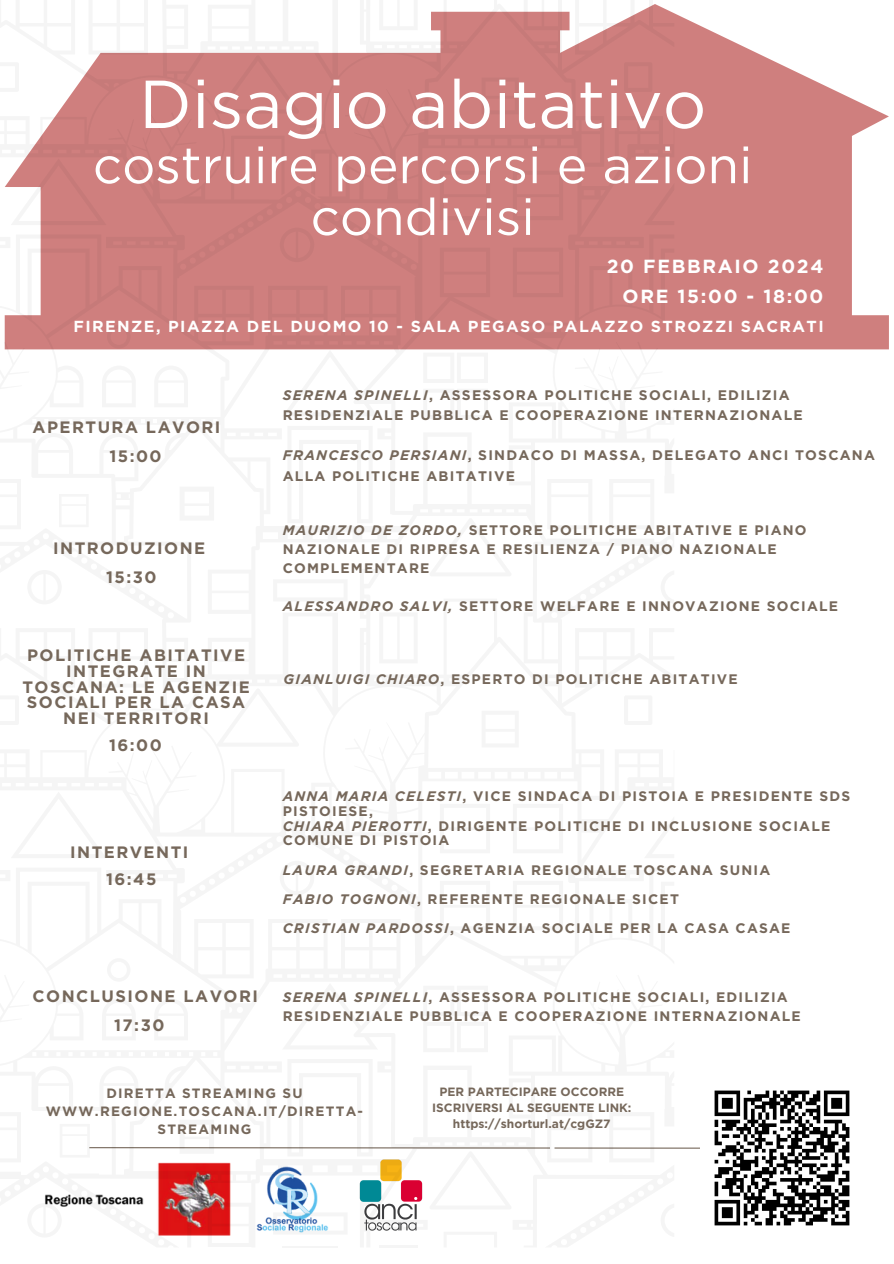
<style>
.page{position:relative;width:894px;height:1264px;background:#fff}
.page>*{position:absolute;margin:0;border:0;box-sizing:border-box;transform-origin:0 0}
.t1{font:67.65px "Gotham";color:#fff}
.t2{font:51.3px/51.8px "Gotham";color:#fff;text-align:center}
.t3{font:700 18.9px/30.3px "Gotham";letter-spacing:.09em;color:#fff;text-align:right}
.t4{font:700 16.5px/15.8px "Gotham";letter-spacing:.09em;color:#76685b;text-align:center}
.t5{font:700 15.9px "Gotham";letter-spacing:.09em;color:#fff}
.t6{font:700 13.8px/19.2px "Gotham";letter-spacing:.09em;color:#76685b}
.t7{font:700 13.5px/18px "Gotham";letter-spacing:.09em;color:#76685b;text-align:center}
.t8{font:700 12px/16px "Gotham";color:#76685b;text-align:center}
.s1{font-style:italic}
</style>
<div class="page">
<svg style="left:674px;top:13px;width:214px;height:336px;fill:#cf7f7e"></svg>
<svg style="left:4px;top:4px;width:670px;height:346px;background:#d49190"></svg>
<svg style="left:623px;top:62px;width:29px;height:30px"></svg>
<svg style="left:44px;top:1147px;width:656px;height:89px"></svg>
<svg style="left:279px;top:228px;width:35px;height:34px"></svg>
<svg style="left:11px;top:158px;width:96px;height:67px"></svg>
<svg style="left:107px;top:325px;width:23px;height:23px"></svg>
<svg style="left:439px;top:171px;width:51px;height:49px;background:#cc7d7c"></svg>
<svg style="left:512px;top:171px;width:51px;height:49px;background:#cc7d7c"></svg>
<svg style="left:512px;top:248px;width:51px;height:49px;background:#cc7d7c"></svg>
<svg style="left:88px;top:4px;width:60px;height:51px"></svg>
<svg style="left:4px;top:62px;width:15px;height:30px"></svg>
<svg style="left:379px;top:4px;width:38px;height:26px"></svg>
<svg style="left:481px;top:78px;width:37px;height:36px"></svg>
<img style="left:714px;top:1090px;width:136px;height:136px">
<h2 class="t1" style="left:139px;top:63px;width:568px">Disagio abitativo</h2>
<h2 class="t2" style="left:93px;top:139px;width:661px">costruire percorsi e azioni condivisi</h2>
<h2 class="t3" style="left:606px;top:251px;width:218px">20 FEBBRAIO 2024<br>ORE 15:00 - 18:00</h2>
<h2 class="t5" style="left:73px;top:316px;width:751px">FIRENZE, PIAZZA DEL DUOMO 10 - SALA PEGASO PALAZZO STROZZI SACRATI</h2>
<h2 class="t4" style="left:33px;top:419px;width:189px">APERTURA LAVORI</h2>
<h2 class="t4" style="left:109px;top:448px;width:54px">15:00</h2>
<h2 class="t4" style="left:53px;top:540px;width:154px">INTRODUZIONE</h2>
<h2 class="t4" style="left:106px;top:569px;width:52px">15:30</h2>
<p class="t4" style="left:22px;top:647px;width:229px">POLITICHE ABITATIVE<br>INTEGRATE IN<br>TOSCANA: LE AGENZIE<br>SOCIALI PER LA CASA<br>NEI TERRITORI</p>
<p class="t4" style="left:109px;top:737px;width:54px">16:00</p>
<p class="t4" style="left:70px;top:844px;width:120px">INTERVENTI</p>
<h1 class="t4" style="left:106px;top:871px;width:52px">16:45</h1>
<h3 class="t4" style="left:33px;top:988px;width:227px">CONCLUSIONE LAVORI</h3>
<h3 class="t4" style="left:114px;top:1017px;width:52px">17:30</h3>
<h2 class="t6" style="left:282px;top:384px;width:521px;line-height:20.2px"><span class="s1">SERENA SPINELLI</span>, ASSESSORA POLITICHE SOCIALI, EDILIZIA<br>RESIDENZIALE PUBBLICA E COOPERAZIONE INTERNAZIONALE</h2>
<h2 class="t6" style="left:282px;top:445px;width:593px;line-height:20.2px"><span class="s1">FRANCESCO PERSIANI</span>, SINDACO DI MASSA, DELEGATO ANCI TOSCANA<br>ALLA POLITICHE ABITATIVE</h2>
<h3 class="t6" style="left:282px;top:520px;width:525px"><span class="s1">MAURIZIO DE ZORDO,</span> SETTORE POLITICHE ABITATIVE E PIANO<br>NAZIONALE DI RIPRESA E RESILIENZA / PIANO NAZIONALE<br>COMPLEMENTARE</h3>
<p class="t6" style="left:282px;top:597px;width:557px"><span class="s1">ALESSANDRO SALVI,</span> SETTORE WELFARE E INNOVAZIONE SOCIALE</p>
<p class="t6" style="left:283px;top:669px;width:455px"><span class="s1">GIANLUIGI CHIARO</span>, ESPERTO DI POLITICHE ABITATIVE</p>
<h2 class="t6" style="left:282px;top:789px;width:569px;line-height:14.7px"><span class="s1">ANNA MARIA CELESTI</span>, VICE SINDACA DI PISTOIA E PRESIDENTE SDS PISTOIESE,<br><span class="s1">CHIARA PIEROTTI</span>, DIRIGENTE POLITICHE DI INCLUSIONE SOCIALE COMUNE DI PISTOIA</h2>
<h3 class="t6" style="left:282px;top:860px;width:489px"><span class="s1">LAURA GRANDI</span>, SEGRETARIA REGIONALE TOSCANA SUNIA</h3>
<h3 class="t6" style="left:282px;top:889px;width:397px"><span class="s1">FABIO TOGNONI</span>, REFERENTE REGIONALE SICET</h3>
<h3 class="t6" style="left:282px;top:918px;width:509px"><span class="s1">CRISTIAN PARDOSSI</span>, AGENZIA SOCIALE PER LA CASA CASAE</h3>
<h3 class="t6" style="left:282px;top:986px;width:519px"><span class="s1">SERENA SPINELLI</span>, ASSESSORA POLITICHE SOCIALI, EDILIZIA<br>RESIDENZIALE PUBBLICA E COOPERAZIONE INTERNAZIONALE</h3>
<h3 class="t7" style="left:46px;top:1083px;width:319px">DIRETTA STREAMING SU<br>WWW.REGIONE.TOSCANA.IT/DIRETTA-<br>STREAMING</h3>
<h3 class="t8" style="left:432px;top:1084px;width:201px">PER PARTECIPARE OCCORRE<br>ISCRIVERSI AL SEGUENTE LINK:</h3>
<h3 class="t8" style="left:453px;top:1116px;width:159px">https://shorturl.at/cgGZ7</h3>
</div>
